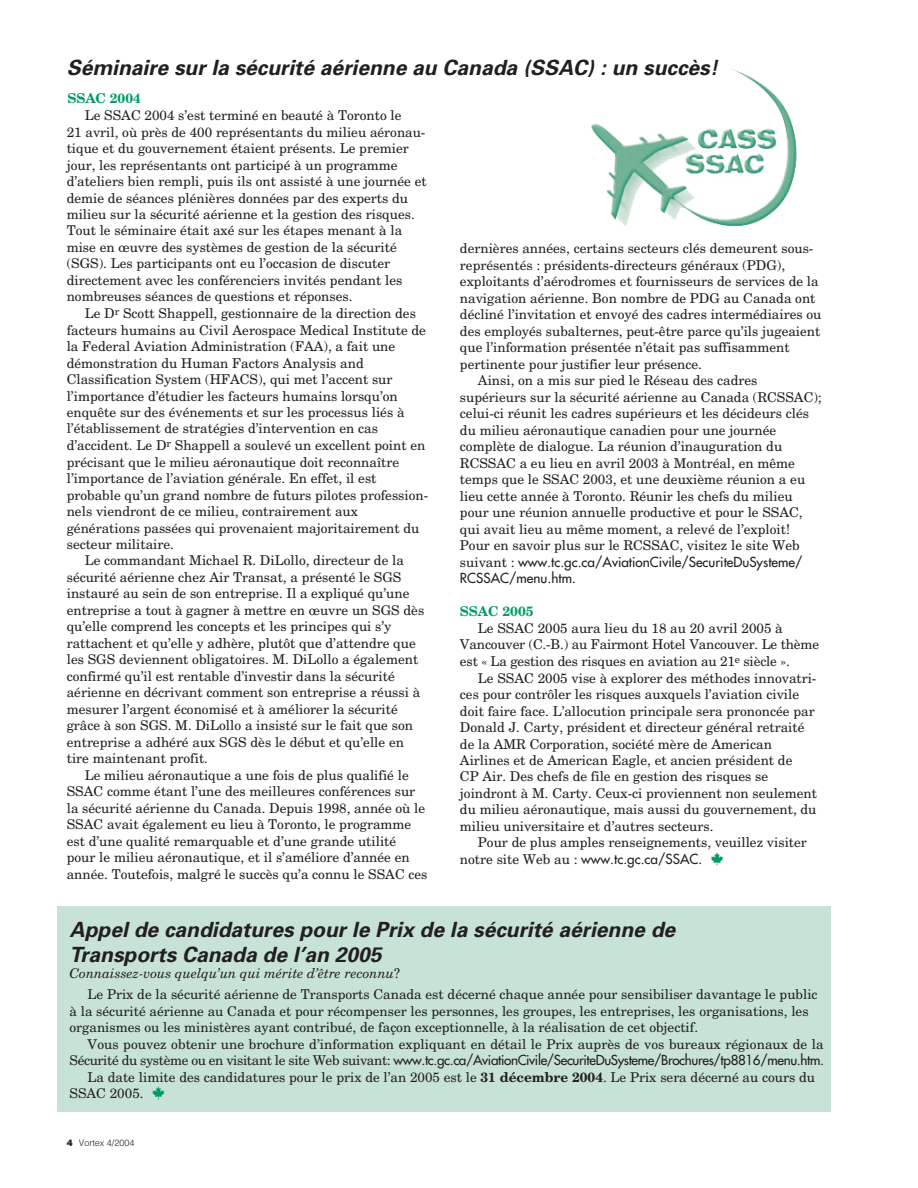
<style>
.page{position:relative;width:918px;height:1188px;background:#fff}
.page>*{position:absolute;margin:0;border:0;box-sizing:border-box;transform-origin:0 0}
.t1{font:italic 700 21px/25.2px "Univers";color:#231f20}
.t2{font:13.5px/16.5px "New Century Schlbk";color:#231f20}
.t3{font:13.5px/16.5px "Futura";letter-spacing:-.015em;color:#231f20}
.t4{font:700 13.5px "New Century Schlbk";color:#009a67}
.t5{font:300 9px "Helvetica";color:#231f20}
.s1{font-family:"New Century Schlbk"}
.s2{font-family:"Military Patriotic P02";font-size:15px;color:#009a67}
.s3{font-style:italic}
.s4{font-weight:700}
.s5{font-weight:900}
</style>
<div class="page">
<div style="left:57px;top:906px;width:774px;height:205px;background:#c7e3d7"></div>
<img style="left:591px;top:69px;width:206px;height:157px">
<h1 class="t1" style="left:67px;top:57px;width:657px">Séminaire sur la sécurité aérienne au Canada (SSAC) : un succès!</h1>
<p class="t4" style="left:67px;top:93px;width:75px">SSAC 2004</p>
<p class="t2" style="left:67px;top:108px;width:362px;text-indent:18px">Le SSAC 2004 s’est terminé en beauté à Toronto le<br>21 avril, où près de 400 représentants du milieu aéronau&shy;tique et du gouvernement étaient présents. Le premier jour, les représentants ont participé à un programme d’ateliers bien rempli, puis ils ont assisté à une journée et demie de séances plénières données par des experts du milieu sur la sécurité aérienne et la gestion des risques.<br>Tout le séminaire était axé sur les étapes menant à la mise en œuvre des systèmes de gestion de la sécurité (SGS). Les participants ont eu l’occasion de discuter directement avec les conférenciers invités pendant les nombreuses séances de questions et réponses.</p>
<p class="t2" style="left:85px;top:306px;width:333px">Le D<sup>r</sup> Scott Shappell, gestionnaire de la direction des</p>
<p class="t2" style="left:67px;top:323px;width:361px">facteurs humains au Civil Aerospace Medical Institute de</p>
<p class="t2" style="left:67px;top:339px;width:330px">la Federal Aviation Administration (FAA), a fait une</p>
<p class="t2" style="left:67px;top:356px;width:299px">démonstration du Human Factors Analysis and</p>
<p class="t2" style="left:67px;top:372px;width:327px">Classification System (HFACS), qui met l’accent sur</p>
<p class="t2" style="left:67px;top:389px;width:333px">l’importance d’étudier les facteurs humains lorsqu’on</p>
<p class="t2" style="left:67px;top:405px;width:339px">enquête sur des événements et sur les processus liés à</p>
<p class="t2" style="left:67px;top:422px;width:313px">l’établissement de stratégies d’intervention en cas</p>
<p class="t2" style="left:67px;top:438px;width:360px">d’accident. Le D<sup>r</sup> Shappell a soulevé un excellent point en</p>
<p class="t2" style="left:67px;top:455px;width:334px">précisant que le milieu aéronautique doit reconnaître</p>
<p class="t2" style="left:67px;top:471px;width:311px">l’importance de l’aviation générale. En effet, il est</p>
<p class="t2" style="left:67px;top:488px;width:363px">probable qu’un grand nombre de futurs pilotes profession-</p>
<p class="t2" style="left:67px;top:504px;width:293px">nels viendront de ce milieu, contrairement aux</p>
<p class="t2" style="left:67px;top:521px;width:354px">générations passées qui provenaient majoritairement du</p>
<p class="t2" style="left:67px;top:537px;width:109px">secteur militaire.</p>
<p class="t2" style="left:85px;top:554px;width:321px">Le commandant Michael R. DiLollo, directeur de la</p>
<p class="t2" style="left:67px;top:570px;width:336px">sécurité aérienne chez Air Transat, a présenté le SGS</p>
<p class="t2" style="left:67px;top:587px;width:344px">instauré au sein de son entreprise. Il a expliqué qu’une</p>
<p class="t2" style="left:67px;top:603px;width:359px">entreprise a tout à gagner à mettre en œuvre un SGS dès</p>
<p class="t2" style="left:67px;top:620px;width:326px">qu’elle comprend les concepts et les principes qui s’y</p>
<p class="t2" style="left:67px;top:636px;width:351px">rattachent et qu’elle y adhère, plutôt que d’attendre que</p>
<p class="t2" style="left:67px;top:653px;width:353px">les SGS deviennent obligatoires. M. DiLollo a également</p>
<p class="t2" style="left:67px;top:669px;width:330px">confirmé qu’il est rentable d’investir dans la sécurité</p>
<p class="t2" style="left:67px;top:686px;width:355px">aérienne en décrivant comment son entreprise a réussi à</p>
<p class="t2" style="left:67px;top:702px;width:333px">mesurer l’argent économisé et à améliorer la sécurité</p>
<p class="t2" style="left:67px;top:719px;width:348px">grâce à son SGS. M. DiLollo a insisté sur le fait que son</p>
<p class="t2" style="left:67px;top:735px;width:339px">entreprise a adhéré aux SGS dès le début et qu’elle en</p>
<p class="t2" style="left:67px;top:752px;width:143px">tire maintenant profit.</p>
<p class="t2" style="left:85px;top:768px;width:326px">Le milieu aéronautique a une fois de plus qualifié le</p>
<p class="t2" style="left:67px;top:785px;width:350px">SSAC comme étant l’une des meilleures conférences sur</p>
<p class="t2" style="left:67px;top:801px;width:360px">la sécurité aérienne du Canada. Depuis 1998, année où le</p>
<p class="t2" style="left:67px;top:818px;width:346px">SSAC avait également eu lieu à Toronto, le programme</p>
<p class="t2" style="left:67px;top:834px;width:331px">est d’une qualité remarquable et d’une grande utilité</p>
<p class="t2" style="left:67px;top:851px;width:345px">pour le milieu aéronautique, et il s’améliore d’année en</p>
<p class="t2" style="left:67px;top:867px;width:362px">année. Toutefois, malgré le succès qu’a connu le SSAC ces</p>
<p class="t2" style="left:460px;top:242px;width:355px">dernières années, certains secteurs clés demeurent sous-</p>
<p class="t2" style="left:460px;top:258px;width:327px">représentés : présidents-directeurs généraux (PDG),</p>
<p class="t2" style="left:460px;top:275px;width:360px">exploitants d’aérodromes et fournisseurs de services de la</p>
<p class="t2" style="left:460px;top:291px;width:357px">navigation aérienne. Bon nombre de PDG au Canada ont</p>
<p class="t2" style="left:460px;top:308px;width:363px">décliné l’invitation et envoyé des cadres intermédiaires ou</p>
<p class="t2" style="left:460px;top:324px;width:362px">des employés subalternes, peut-être parce qu’ils jugeaient</p>
<p class="t2" style="left:460px;top:341px;width:331px">que l’information présentée n’était pas suffisamment</p>
<p class="t2" style="left:460px;top:357px;width:243px">pertinente pour justifier leur présence.</p>
<p class="t2" style="left:478px;top:374px;width:281px">Ainsi, on a mis sur pied le Réseau des cadres</p>
<p class="t2" style="left:460px;top:390px;width:363px">supérieurs sur la sécurité aérienne au Canada (RCSSAC);</p>
<p class="t2" style="left:460px;top:407px;width:351px">celui-ci réunit les cadres supérieurs et les décideurs clés</p>
<p class="t2" style="left:460px;top:423px;width:318px">du milieu aéronautique canadien pour une journée</p>
<p class="t2" style="left:460px;top:440px;width:324px">complète de dialogue. La réunion d’inauguration du</p>
<p class="t2" style="left:460px;top:456px;width:337px">RCSSAC a eu lieu en avril 2003 à Montréal, en même</p>
<p class="t2" style="left:460px;top:473px;width:347px">temps que le SSAC 2003, et une deuxième réunion a eu</p>
<p class="t2" style="left:460px;top:489px;width:334px">lieu cette année à Toronto. Réunir les chefs du milieu</p>
<p class="t2" style="left:460px;top:506px;width:344px">pour une réunion annuelle productive et pour le SSAC,</p>
<p class="t2" style="left:460px;top:522px;width:332px">qui avait lieu au même moment, a relevé de l’exploit!</p>
<p class="t2" style="left:460px;top:539px;width:341px">Pour en savoir plus sur le RCSSAC, visitez le site Web</p>
<p class="t3" style="left:460px;top:555px;width:344px"><span class="s1">suivant :</span> www.tc.gc.ca/AviationCivile/SecuriteDuSysteme/<br>RCSSAC/menu.htm<span class="s1">.</span></p>
<p class="t4" style="left:460px;top:606px;width:75px">SSAC 2005</p>
<p class="t2" style="left:460px;top:621px;width:361px;text-indent:18px">Le SSAC 2005 aura lieu du 18 au 20 avril 2005 à<br>Vancouver (C.-B.) au Fairmont Hotel Vancouver. Le thème est « La gestion des risques en aviation au 21<sup>e</sup> siècle ».</p>
<p class="t2" style="left:460px;top:671px;width:358px;text-indent:18px">Le SSAC 2005 vise à explorer des méthodes innovatri&shy;ces pour contrôler les risques auxquels l’aviation civile doit faire face. L’allocution principale sera prononcée par Donald J. Carty, président et directeur général retraité de la AMR Corporation, société mère de American Airlines et de American Eagle, et ancien président de<br>CP Air. Des chefs de file en gestion des risques se joindront à M. Carty. Ceux-ci proviennent non seulement du milieu aéronautique, mais aussi du gouvernement, du milieu universitaire et d’autres secteurs.</p>
<p class="t2" style="left:478px;top:836px;width:331px">Pour de plus amples renseignements, veuillez visiter</p>
<p class="t3" style="left:460px;top:852px;width:267px"><span class="s1">notre site Web au :</span> www.tc.gc.ca/SSAC<span class="s1">.</span> <span class="s2">o</span></p>
<h1 class="t1" style="left:70px;top:919px;width:611px">Appel de candidatures pour le Prix de la sécurité aérienne de<br>Transports Canada de l’an 2005</h1>
<p class="t2" style="left:88px;top:964px;width:732px;line-height:21px;text-indent:-18px"><span class="s3">Connaissez-vous quelqu’un qui mérite d’être reconnu</span>?<br>Le Prix de la sécurité aérienne de Transports Canada est décerné chaque année pour sensibiliser davantage le public</p>
<p class="t2" style="left:70px;top:1004px;width:741px">à la sécurité aérienne au Canada et pour récompenser les personnes, les groupes, les entreprises, les organisations, les organismes ou les ministères ayant contribué, de façon exceptionnelle, à la réalisation de cet objectif.</p>
<p class="t2" style="left:88px;top:1037px;width:738px">Vous pouvez obtenir une brochure d’information expliquant en détail le Prix auprès de vos bureaux régionaux de la</p>
<p class="t3" style="left:70px;top:1053px;width:756px"><span class="s1">Sécurité du système ou en visitant le site Web suivant:</span> www.tc.gc.ca/AviationCivile/SecuriteDuSysteme/Brochures/tp8816/menu.htm.</p>
<p class="t2" style="left:70px;top:1070px;width:747px;text-indent:18px">La date limite des candidatures pour le prix de l’an 2005 est le <span class="s4">31 décembre 2004</span>. Le Prix sera décerné au cours du<br>SSAC 2005. <span class="s2">o</span></p>
<p class="t5" style="left:67px;top:1140px;width:69px"><span class="s5">4</span> Vortex 4/2004</p>
</div>
